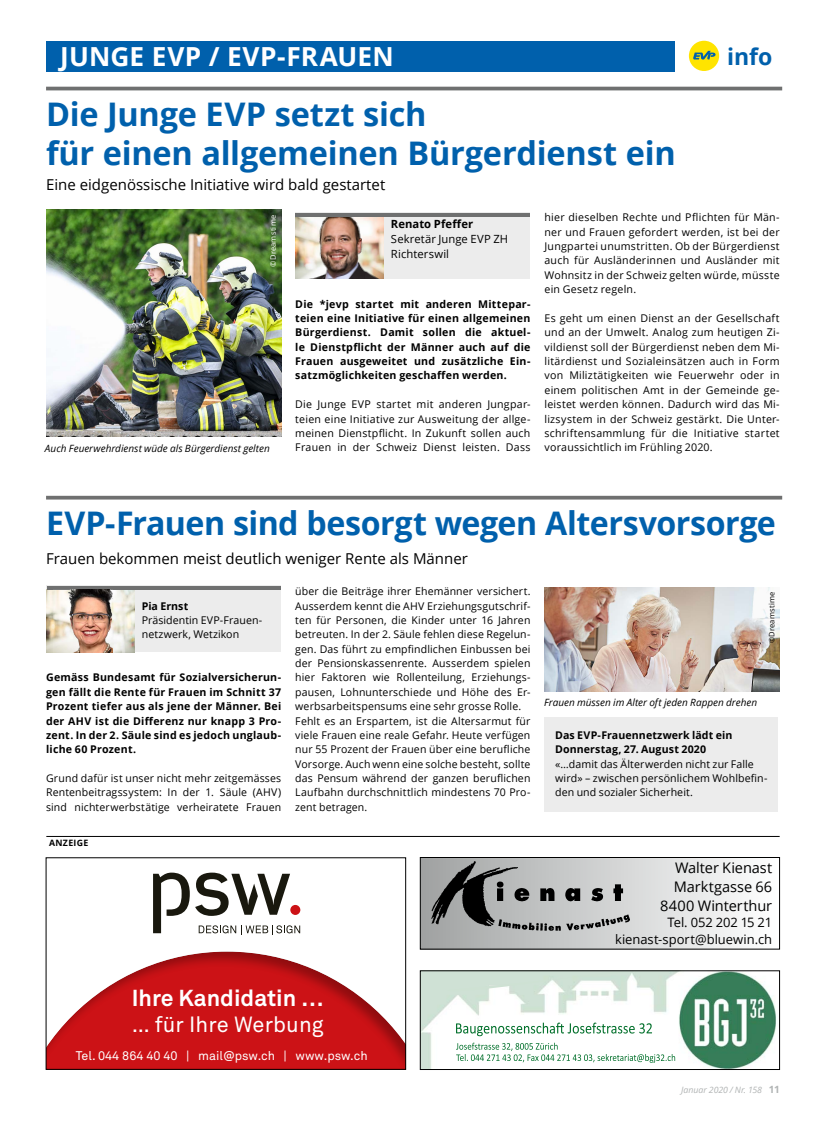
<style>
.page{position:relative;width:833px;height:1134px;background:#fff}
.page>*{position:absolute;margin:0;border:0;box-sizing:border-box;transform-origin:0 0}
.t1{font:700 32.5px/38.8px "Open Sans";letter-spacing:-.01em;color:#0060ac}
.t2{font:700 26.25px "Open Sans";letter-spacing:.005em;color:#fff}
.t3{font:700 23px "Open Sans";color:#0060ac}
.t4{font:700 22.88px "Akkurat Std";color:#fff}
.t5{font:21.75px "Akkurat Std";letter-spacing:.005em;color:#fff}
.t6{font:15px "Open Sans";color:#000}
.t7{font:14.62px/18.9px "Open Sans";letter-spacing:-.005em;color:#000;text-align:right}
.t8{font:13px/16.8px "Open Sans";color:#000;text-align:right}
.t9{font:12.5px "Akkurat Std";color:#fff}
.t10{font:11.25px/15px "Open Sans";letter-spacing:.005em;color:#000}
.t11{font:700 11.25px "Open Sans";letter-spacing:.01em;color:#000}
.t12{font:10.62px/14.4px "Open Sans";letter-spacing:.015em;color:#000;text-align:justify}
.t13{font:700 10.62px/14.4px "Open Sans";letter-spacing:.02em;color:#000;text-align:justify}
.t14{font:italic 10px "Open Sans";color:#000}
.t15{font:italic 8.75px "Open Sans";letter-spacing:-.005em;color:#b1b4b4}
.t16{font:700 8.75px "Open Sans";letter-spacing:.04em;color:#000}
.t17{font:7.5px "Open Sans";letter-spacing:.025em;color:#fff}
.t18{font:7.5px "Open Sans";letter-spacing:.025em;color:#000}
.s1{font-weight:700;font-style:normal;font-size:10px}
</style>
<div class="page">
<div style="left:295px;top:213px;width:234px;height:66px;background:#ececec"></div>
<img style="left:295px;top:216px;width:88px;height:63px">
<hr style="left:295px;top:213px;width:234px;height:3px;background:#6f7070">
<div style="left:46px;top:586px;width:234px;height:66px;background:#ececec"></div>
<svg style="left:46px;top:589px;width:88px;height:63px"></svg>
<hr style="left:47px;top:586px;width:233px;height:3px;background:#6f7070">
<img style="left:53px;top:589px;width:60px;height:64px">
<svg style="left:153px;top:873px;width:147px;height:61px"></svg>
<div style="left:46px;top:951px;width:360px;height:118px;background:#000;opacity:.3"></div>
<hr style="left:46px;top:836px;width:733px;height:1px;background:#000">
<div style="left:689px;top:41px;width:30px;height:30px;background:#ffe400;border-radius:50%"></div>
<svg style="left:693px;top:51px;width:22px;height:9px"></svg>
<div style="left:46px;top:41px;width:628px;height:30px;background:#0060ac"></div>
<hr style="left:46px;top:87px;width:736px;height:3px;background:#6f7070">
<hr style="left:46px;top:496px;width:736px;height:3px;background:#6f7070">
<img style="left:422px;top:972px;width:355px;height:96px">
<img style="left:447px;top:972px;width:192px;height:20px">
<img style="left:556px;top:1022px;width:40px;height:11px">
<img style="left:472px;top:1043px;width:85px;height:7px">
<img style="left:465px;top:1054px;width:127px;height:7px">
<img style="left:606px;top:1054px;width:69px;height:7px">
<div style="left:420px;top:970px;width:360px;height:100px;border:1px solid #000"></div>
<div style="left:420px;top:857px;width:359px;height:92px;background:linear-gradient(to right,#a0a2a2,#fff)"></div>
<div style="left:420px;top:857px;width:360px;height:92px;border:1px solid #000"></div>
<img style="left:431px;top:862px;width:198px;height:69px">
<div style="left:544px;top:717px;width:234px;height:94px;background:#ececec"></div>
<img style="left:46px;top:210px;width:235px;height:227px">
<img style="left:544px;top:587px;width:235px;height:105px">
<h2 class="t2" style="left:60px;top:38px;width:335px">JUNGE EVP / EVP-FRAUEN</h2>
<h1 class="t1" style="left:46px;top:94px;width:631px">Die Junge EVP setzt sich<br>für einen allgemeinen Bürgerdienst ein</h1>
<h3 class="t6" style="left:46px;top:174px;width:341px">Eine eidgenössische Initiative wird bald gestartet</h3>
<h3 class="t3" style="left:727px;top:40px;width:47px">info</h3>
<p class="t17" style="left:268px;top:267px;width:53px;rotate:-90deg">©Dreamstime</p>
<p class="t14" style="left:45px;top:441px;width:226px">Auch Feuerwehrdienst wüde als Bürgerdienst gelten</p>
<p class="t11" style="left:391px;top:216px;width:84px">Renato Pfeffer</p>
<p class="t10" style="left:391px;top:231px;width:119px">Sekretär Junge EVP ZH<br>Richterswil</p>
<p class="t13" style="left:295px;top:296px;width:237px">Die *jevp startet mit anderen Mittepar&shy;teien eine Initiative für einen allgemeinen Bürgerdienst. Damit sollen die aktuel&shy;le Dienstpflicht der Männer auch auf die Frauen ausgeweitet und zusätzliche Ein&shy;satzmöglichkeiten geschaffen werden.</p>
<p class="t12" style="left:295px;top:397px;width:237px">Die Junge EVP startet mit anderen Jungpar&shy;teien eine Initiative zur Ausweitung der allge&shy;meinen Dienstpflicht. In Zukunft sollen auch Frauen in der Schweiz Dienst leisten. Dass</p>
<p class="t12" style="left:544px;top:210px;width:237px">hier dieselben Rechte und Pflichten für Män&shy;ner und Frauen gefordert werden, ist bei der Jungpartei unumstritten. Ob der Bürgerdienst auch für Ausländerinnen und Ausländer mit Wohnsitz in der Schweiz gelten würde, müsste ein Gesetz regeln.</p>
<p class="t12" style="left:544px;top:311px;width:237px">Es geht um einen Dienst an der Gesellschaft und an der Umwelt. Analog zum heutigen Zi&shy;vildienst soll der Bürgerdienst neben dem Mi&shy;litärdienst und Sozialeinsätzen auch in Form von Miliztätigkeiten wie Feuerwehr oder in einem politischen Amt in der Gemeinde ge&shy;leistet werden können. Dadurch wird das Mi&shy;lizsystem in der Schweiz gestärkt. Die Unter&shy;schriftensammlung für die Initiative startet voraussichtlich im Frühling 2020.</p>
<h1 class="t1" style="left:46px;top:503px;width:731px">EVP-Frauen sind besorgt wegen Altersvorsorge</h1>
<h3 class="t6" style="left:46px;top:548px;width:423px">Frauen bekommen meist deutlich weniger Rente als Männer</h3>
<p class="t13" style="left:142px;top:598px;width:48px">Pia Ernst</p>
<p class="t12" style="left:142px;top:612px;width:122px">Präsidentin EVP-Frauen&shy;netzwerk, Wetzikon</p>
<p class="t13" style="left:46px;top:670px;width:237px">Gemäss Bundesamt für Sozialversicherun&shy;gen fällt die Rente für Frauen im Schnitt 37<br>Prozent tiefer aus als jene der Männer. Bei der AHV ist die Differenz nur knapp 3 Pro&shy;zent. In der 2. Säule sind es jedoch unglaub&shy;liche 60 Prozent.</p>
<p class="t12" style="left:46px;top:771px;width:237px">Grund dafür ist unser nicht mehr zeitgemässes Rentenbeitragssystem: In der 1. Säule (AHV) sind nichterwerbstätige verheiratete Frauen</p>
<p class="t16" style="left:49px;top:836px;width:41px">ANZEIGE</p>
<p class="t12" style="left:295px;top:584px;width:237px;text-align:left">über die Beiträge ihrer Ehemänner versichert.<br>Ausserdem kennt die AHV Erziehungsgutschrif&shy;ten für Personen, die Kinder unter 16 Jahren betreuten. In der 2. Säule fehlen diese Regelun&shy;gen. Das führt zu empfindlichen Einbussen bei der Pensionskassenrente. Ausserdem spielen hier Faktoren wie Rollenteilung, Erziehungs&shy;pausen, Lohnunterschiede und Höhe des Er&shy;werbsarbeitspensums eine sehr grosse Rolle.<br>Fehlt es an Erspartem, ist die Altersarmut für viele Frauen eine reale Gefahr. Heute verfügen nur 55 Prozent der Frauen über eine berufliche Vorsorge. Auch wenn eine solche besteht, sollte das Pensum während der ganzen beruflichen Laufbahn durchschnittlich mindestens 70 Pro&shy;zent betragen.</p>
<p class="t18" style="left:766px;top:643px;width:53px;rotate:-90deg">©Dreamstime</p>
<p class="t14" style="left:544px;top:695px;width:214px">Frauen müssen im Alter oft jeden Rappen drehen</p>
<p class="t13" style="left:555px;top:727px;width:179px">Das EVP-Frauennetzwerk lädt ein<br>Donnerstag, 27. August 2020</p>
<p class="t12" style="left:555px;top:756px;width:214px;text-align:left">«…damit das Älterwerden nicht zur Falle wird» – zwischen persönlichem Wohlbefin&shy;den und sozialer Sicherheit.</p>
<h3 class="t7" style="left:660px;top:858px;width:113px">Walter Kienast<br>Marktgasse 66<br>8400 Winterthur</h3>
<p class="t8" style="left:615px;top:914px;width:159px">Tel. 052 202 15 21 kienast-sport@bluewin.ch</p>
<h3 class="t4" style="left:132px;top:984px;width:194px">Ihre Kandidatin …</h3>
<h3 class="t5" style="left:132px;top:1012px;width:193px">… für Ihre Werbung</h3>
<p class="t9" style="left:76px;top:1048px;width:293px">Tel. 044 864 40 40 | mail@psw.ch | www.psw.ch</p>
<p class="t15" style="left:681px;top:1084px;width:100px">Januar 2020 / Nr. 158 <span class="s1">11</span></p>
</div>
